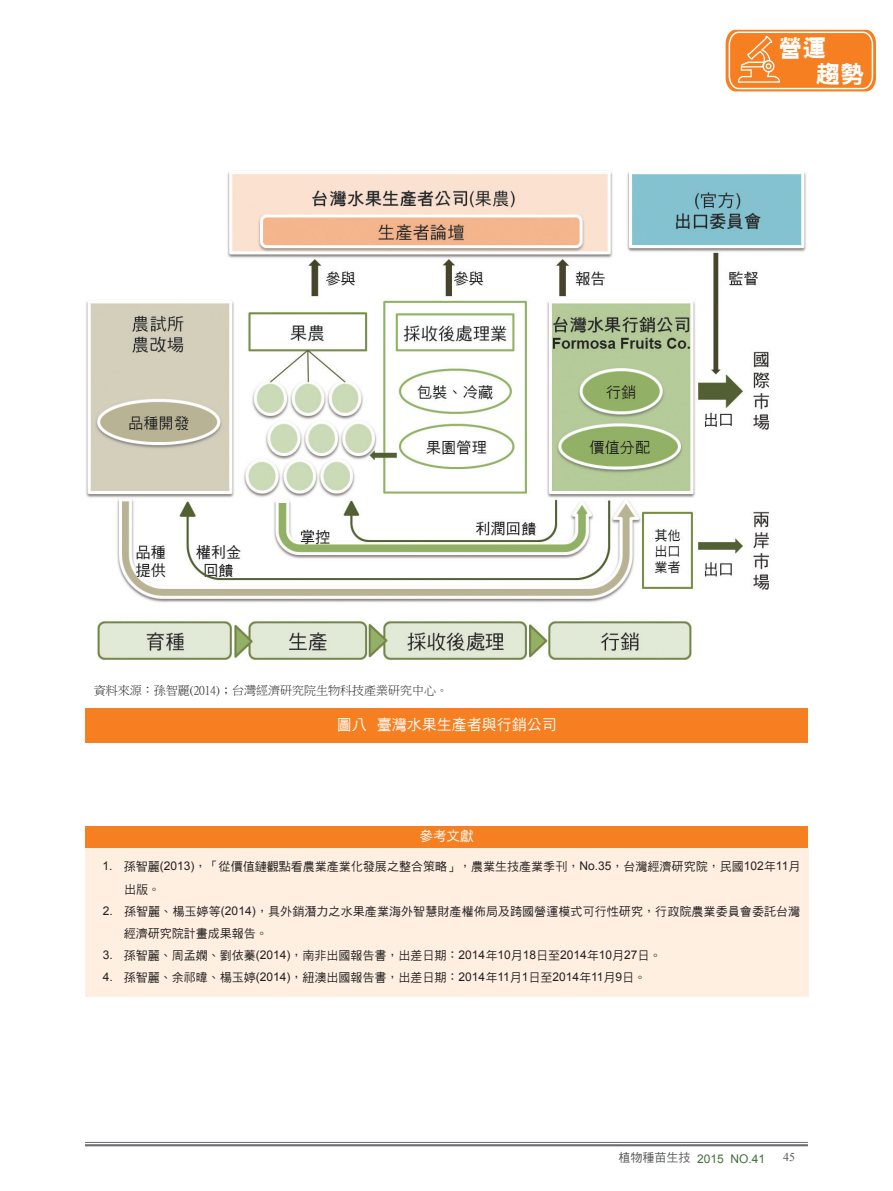
<style>
.page{position:relative;width:893px;height:1191px;background:#fff}
.page>*{position:absolute;margin:0;border:0;box-sizing:border-box;transform-origin:0 0}
.t1{font:24px/26px "DFN Hei W9 WINP BF";color:#fff}
.t2{font:15px "DF Hei W5 WINP BF";color:#fff}
.t3{font:13.5px "DF Hei W5 WINP BF";color:#fff}
.t4{font:12px/22px "DF Hei W5 WINP BF";color:#231f20}
.t5{font:12px "P Ming Li U";color:#231f20}
.t6{font:12px "Arial";color:#44703c}
.t7{font:12px "Times New Roman";color:#57585a}
.s1{font-family:"DF Ming W3 WIN BF"}
.s2{font-family:"Arial"}
.s3{font-family:"DF Hei W5 WIN BF";color:#57585a}
</style>
<div class="page">
<hr style="left:85px;top:1142px;width:723px;height:1px;background:#6c6d70">
<hr style="left:85px;top:1144px;width:723px;height:2px;background:#6c6d70">
<svg style="left:726px;top:30px;width:150px;height:61px;background:#f68d39"></svg>
<img style="left:86px;top:172px;width:720px;height:488px">
<div style="left:85px;top:708px;width:723px;height:34px;background:#f57f21"></div>
<div style="left:85px;top:826px;width:723px;height:30px;background:#f57f21"></div>
<div style="left:85px;top:847px;width:724px;height:149px;background:#feefe1"></div>
<h1 class="t1" style="left:816px;top:35px;width:49px;text-indent:-38px">營運<br>趨勢</h1>
<p class="t5" style="left:94px;top:685px;width:356px">資料來源：孫智麗(2014)<span class="s1">；</span>台灣經濟研究院生物科技產業研究中心。</p>
<p class="t2" style="left:337px;top:716px;width:221px">圖八 臺灣水果生產者與行銷公司</p>
<p class="t3" style="left:420px;top:829px;width:55px">參考文獻</p>
<p class="t4" style="left:124px;top:856px;width:678px;text-indent:-22px"><span class="s2">1.</span> 孫智麗<span class="s2">(2013)</span>，「從價值鏈觀點看農業產業化發展之整合策略」，農業生技產業季刊，<span class="s2">No.35</span>，台灣經濟研究院，民國<span class="s2">102</span>年<span class="s2">11</span>月出版。</p>
<p class="t4" style="left:124px;top:900px;width:678px;text-indent:-21px"><span class="s2">2.</span> 孫智麗、楊玉婷等<span class="s2">(2014)</span>，具外銷潛力之水果產業海外智慧財產權佈局及跨國營運模式可行性研究，行政院農業委員會委託台灣經濟研究院計畫成果報告。</p>
<p class="t4" style="left:103px;top:944px;width:560px"><span class="s2">3.</span> 孫智麗、周孟嫻、劉依蓁<span class="s2">(2014)</span>，南非出國報告書，出差日期：<span class="s2">2014</span>年<span class="s2">10</span>月<span class="s2">18</span>日至<span class="s2">2014</span>年<span class="s2">10</span>月<span class="s2">27</span>日。</p>
<p class="t4" style="left:103px;top:966px;width:545px"><span class="s2">4.</span> 孫智麗、余祁暐、楊玉婷<span class="s2">(2014)</span>，紐澳出國報告書，出差日期：<span class="s2">2014</span>年<span class="s2">11</span>月<span class="s2">1</span>日至<span class="s2">2014</span>年<span class="s2">11</span>月<span class="s2">9</span>日。</p>
<p class="t6" style="left:618px;top:1150px;width:148px"><span class="s3">植物種苗生技</span> 2015 NO.41</p>
<p class="t7" style="left:783px;top:1149px;width:13px">45</p>
</div>
